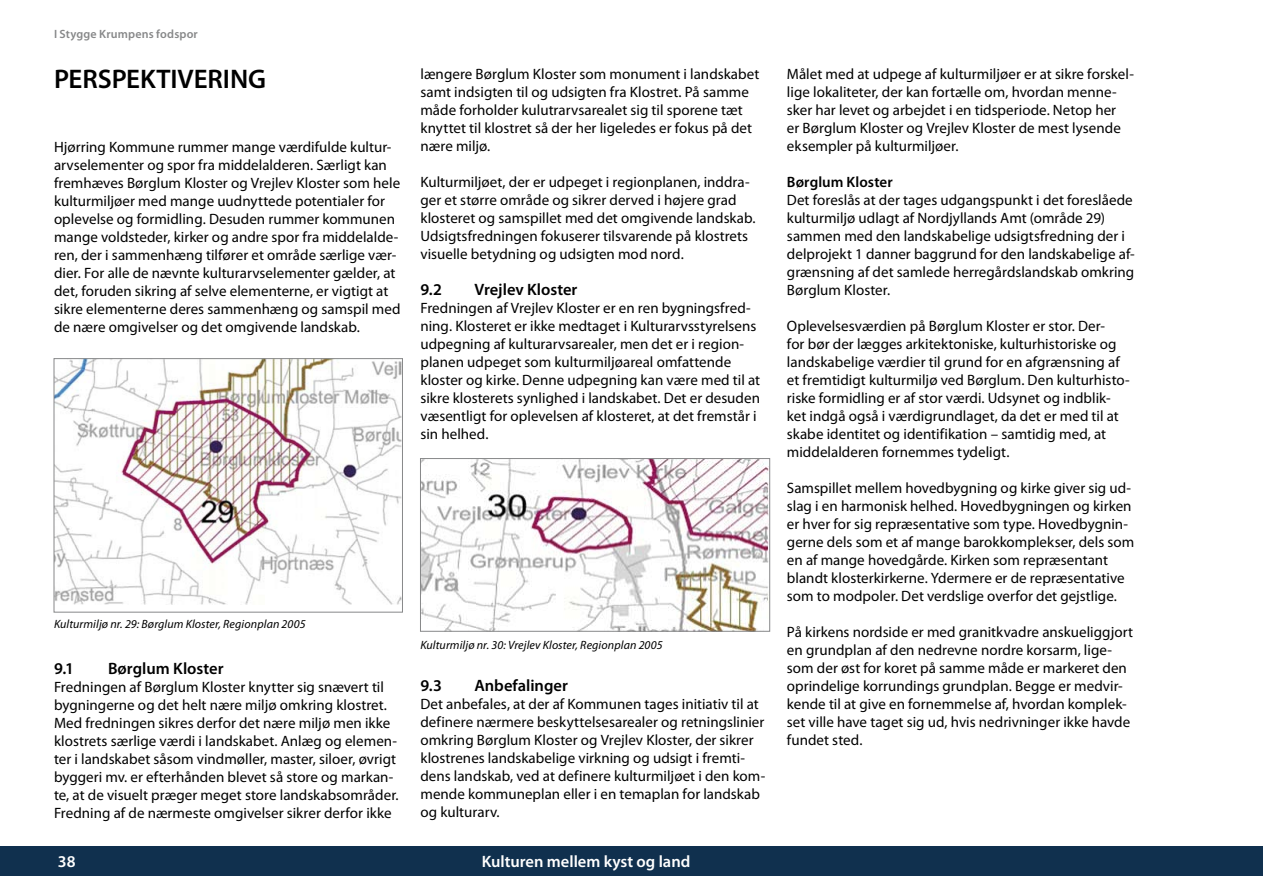
<style>
.page{position:relative;width:1263px;height:893px;background:#fff}
.page>*{position:absolute;margin:0;border:0;box-sizing:border-box;transform-origin:0 0}
.t1{font:600 27px "Myriad Pro";color:#000}
.t2{font:600 16.5px "Myriad Pro";color:#000}
.t3{font:600 16.5px "Myriad Pro";color:#fff}
.t4{font:15px/18px "Myriad Pro";letter-spacing:.005em;color:#000}
.t5{font:600 15px "Myriad Pro";letter-spacing:.005em;color:#000}
.t6{font:italic 12px "Myriad Pro";letter-spacing:.01em;color:#000}
.t7{font:600 12px "Myriad Pro";letter-spacing:.015em;color:#878889}
</style>
<div class="page">
<div style="left:0;top:846px;width:1263px;height:30px;background:#10304e"></div>
<img style="left:56px;top:360px;width:345px;height:244px">
<div style="left:54px;top:358px;width:349px;height:254px;border:1px solid #878889"></div>
<img style="left:422px;top:460px;width:346px;height:169px">
<div style="left:420px;top:458px;width:350px;height:173px;border:1px solid #878889"></div>
<p class="t7" style="left:54px;top:26px;width:145px">I Stygge Krumpens fodspor</p>
<h1 class="t1" style="left:54px;top:62px;width:214px">PERSPEKTIVERING</h1>
<p class="t4" style="left:54px;top:138px;width:348px">Hjørring Kommune rummer mange værdifulde kultur&shy;arvselementer og spor fra middelalderen. Særligt kan fremhæves Børglum Kloster og Vrejlev Kloster som hele kulturmiljøer med mange uudnyttede potentialer for oplevelse og formidling. Desuden rummer kommunen mange voldsteder, kirker og andre spor fra middelalde&shy;ren, der i sammenhæng tilfører et område særlige vær&shy;dier. For alle de nævnte kulturarvselementer gælder, at det, foruden sikring af selve elementerne, er vigtigt at sikre elementerne deres sammenhæng og samspil med de nære omgivelser og det omgivende landskab.</p>
<p class="t4" style="left:420px;top:65px;width:340px">længere Børglum Kloster som monument i landskabet samt indsigten til og udsigten fra Klostret. På samme måde forholder kulutrarvsarealet sig til sporene tæt knyttet til klostret så der her ligeledes er fokus på det nære miljø.</p>
<p class="t4" style="left:420px;top:173px;width:337px">Kulturmiljøet, der er udpeget i regionplanen, inddra&shy;ger et større område og sikrer derved i højere grad klosteret og samspillet med det omgivende landskab.<br>Udsigtsfredningen fokuserer tilsvarende på klostrets visuelle betydning og udsigten mod nord.</p>
<p class="t2" style="left:420px;top:279px;width:22px">9.2</p>
<p class="t2" style="left:474px;top:279px;width:104px">Vrejlev Kloster</p>
<p class="t4" style="left:420px;top:299px;width:341px">Fredningen af Vrejlev Kloster er en ren bygningsfred&shy;ning. Klosteret er ikke medtaget i Kulturarvsstyrelsens udpegning af kulturarvsarealer, men det er i region&shy;planen udpeget som kulturmiljøareal omfattende kloster og kirke. Denne udpegning kan være med til at sikre klosterets synlighed i landskabet. Det er desuden væsentligt for oplevelsen af klosteret, at det fremstår i sin helhed.</p>
<p class="t6" style="left:54px;top:617px;width:253px">Kulturmiljø nr. 29: Børglum Kloster, Regionplan 2005</p>
<p class="t2" style="left:54px;top:658px;width:22px">9.1</p>
<p class="t2" style="left:108px;top:658px;width:117px">Børglum Kloster</p>
<p class="t4" style="left:54px;top:678px;width:346px">Fredningen af Børglum Kloster knytter sig snævert til bygningerne og det helt nære miljø omkring klostret.<br>Med fredningen sikres derfor det nære miljø men ikke klostrets særlige værdi i landskabet. Anlæg og elemen&shy;ter i landskabet såsom vindmøller, master, siloer, øvrigt byggeri mv. er efterhånden blevet så store og markan&shy;te, at de visuelt præger meget store landskabsområder.<br>Fredning af de nærmeste omgivelser sikrer derfor ikke</p>
<p class="t6" style="left:420px;top:637px;width:244px">Kulturmiljø nr. 30: Vrejlev Kloster, Regionplan 2005</p>
<p class="t2" style="left:420px;top:675px;width:21px">9.3</p>
<p class="t2" style="left:474px;top:675px;width:95px">Anbefalinger</p>
<p class="t4" style="left:420px;top:695px;width:346px">Det anbefales, at der af Kommunen tages initiativ til at definere nærmere beskyttelsesarealer og retningslinier omkring Børglum Kloster og Vrejlev Kloster, der sikrer klostrenes landskabelige virkning og udsigt i fremti&shy;dens landskab, ved at definere kulturmiljøet i den kom&shy;mende kommuneplan eller i en temaplan for landskab og kulturarv.</p>
<p class="t3" style="left:58px;top:851px;width:19px">38</p>
<p class="t3" style="left:482px;top:851px;width:210px">Kulturen mellem kyst og land</p>
<p class="t4" style="left:787px;top:65px;width:348px">Målet med at udpege af kulturmiljøer er at sikre forskel&shy;lige lokaliteter, der kan fortælle om, hvordan menne&shy;sker har levet og arbejdet i en tidsperiode. Netop her<br>er Børglum Kloster og Vrejlev Kloster de mest lysende eksempler på kulturmiljøer.</p>
<p class="t5" style="left:787px;top:173px;width:107px">Børglum Kloster</p>
<p class="t4" style="left:787px;top:191px;width:349px">Det foreslås at der tages udgangspunkt i det foreslåede kulturmiljø udlagt af Nordjyllands Amt (område 29) sammen med den landskabelige udsigtsfredning der i delprojekt 1 danner baggrund for den landskabelige af&shy;grænsning af det samlede herregårdslandskab omkring Børglum Kloster.</p>
<p class="t4" style="left:787px;top:317px;width:344px">Oplevelsesværdien på Børglum Kloster er stor. Der-<br>for bør der lægges arkitektoniske, kulturhistoriske og landskabelige værdier til grund for en afgrænsning af et fremtidigt kulturmiljø ved Børglum. Den kulturhisto&shy;riske formidling er af stor værdi. Udsynet og indblik&shy;ket indgå også i værdigrundlaget, da det er med til at skabe identitet og identifikation – samtidig med, at middelalderen fornemmes tydeligt.</p>
<p class="t4" style="left:787px;top:479px;width:349px">Samspillet mellem hovedbygning og kirke giver sig ud&shy;slag i en harmonisk helhed. Hovedbygningen og kirken er hver for sig repræsentative som type. Hovedbygnin&shy;gerne dels som et af mange barokkomplekser, dels som en af mange hovedgårde. Kirken som repræsentant blandt klosterkirkerne. Ydermere er de repræsentative som to modpoler. Det verdslige overfor det gejstlige.</p>
<p class="t4" style="left:787px;top:623px;width:348px">På kirkens nordside er med granitkvadre anskueliggjort en grundplan af den nedrevne nordre korsarm, lige&shy;som der øst for koret på samme måde er markeret den oprindelige korrundings grundplan. Begge er medvir&shy;kende til at give en fornemmelse af, hvordan komplek&shy;set ville have taget sig ud, hvis nedrivninger ikke havde fundet sted.</p>
</div>
